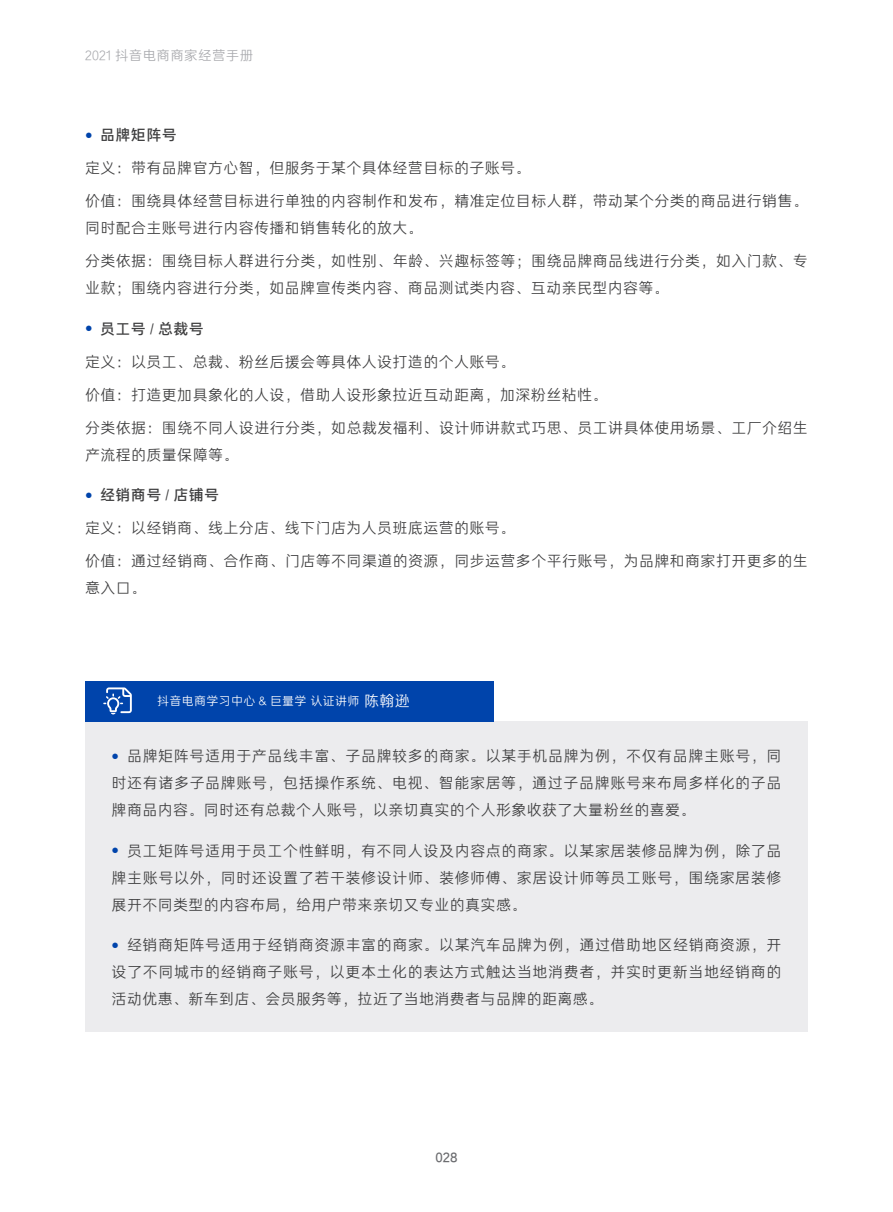
<style>
.page{position:relative;width:893px;height:1212px;background:#fff}
.page>*{position:absolute;margin:0;border:0;box-sizing:border-box;transform-origin:0 0}
.t1{font:15px/27px "FZFANGJHS GB1 0";letter-spacing:.025em;color:#3e3e3f}
.t2{font:15px "FZFANGJHS ZHONG GB1 0";letter-spacing:.025em;color:#3e3e3f}
.t3{font:13.5px "FZFANGJHS GB1 0";letter-spacing:.025em;color:#a8a9ad}
.t4{font:13.5px "FZFANGJHS CU GB1 0";color:#6c6d70}
.t5{font:12px "FZFANGJHS GB1 0";letter-spacing:.025em;color:#fff}
.s1{font-size:15px}
</style>
<div class="page">
<div style="left:85px;top:722px;width:723px;height:310px;background:#ececee"></div>
<div style="left:85px;top:681px;width:408px;height:41px;background:#0044ab"></div>
<svg style="left:103px;top:687px;width:29px;height:27px"></svg>
<p class="t3" style="left:85px;top:48px;width:170px">2021 抖音电商商家经营手册</p>
<p class="t2" style="left:85px;top:127px;width:93px"><sup>●</sup> 品牌矩阵号</p>
<p class="t1" style="left:85px;top:155px;width:447px">定义：带有品牌官方心智，但服务于某个具体经营目标的子账号。</p>
<p class="t1" style="left:85px;top:188px;width:724px">价值：围绕具体经营目标进行单独的内容制作和发布，精准定位目标人群，带动某个分类的商品进行销售。同时配合主账号进行内容传播和销售转化的放大。</p>
<p class="t1" style="left:85px;top:248px;width:724px">分类依据：围绕目标人群进行分类，如性别、年龄、兴趣标签等；围绕品牌商品线进行分类，如入门款、专业款；围绕内容进行分类，如品牌宣传类内容、商品测试类内容、互动亲民型内容等。</p>
<p class="t2" style="left:85px;top:320px;width:120px"><sup>●</sup> 员工号 / 总裁号</p>
<p class="t1" style="left:85px;top:348px;width:432px">定义：以员工、总裁、粉丝后援会等具体人设打造的个人账号。</p>
<p class="t1" style="left:85px;top:381px;width:524px">价值：打造更加具象化的人设，借助人设形象拉近互动距离，加深粉丝粘性。</p>
<p class="t1" style="left:85px;top:414px;width:724px">分类依据：围绕不同人设进行分类，如总裁发福利、设计师讲款式巧思、员工讲具体使用场景、工厂介绍生产流程的质量保障等。</p>
<p class="t2" style="left:85px;top:487px;width:136px"><sup>●</sup> 经销商号 / 店铺号</p>
<p class="t1" style="left:85px;top:515px;width:432px">定义：以经销商、线上分店、线下门店为人员班底运营的账号。</p>
<p class="t1" style="left:85px;top:548px;width:724px">价值：通过经销商、合作商、门店等不同渠道的资源，同步运营多个平行账号，为品牌和商家打开更多的生意入口。</p>
<p class="t5" style="left:157px;top:694px;width:254px">抖音电商学习中心 &amp; 巨量学 认证讲师 <span class="s1">陈翰逊</span></p>
<p class="t1" style="left:112px;top:743px;width:671px;text-align:justify"><sup>●</sup> 品牌矩阵号适用于产品线丰富、子品牌较多的商家。以某手机品牌为例，不仅有品牌主账号，同时还有诸多子品牌账号，包括操作系统、电视、智能家居等，通过子品牌账号来布局多样化的子品牌商品内容。同时还有总裁个人账号，以亲切真实的个人形象收获了大量粉丝的喜爱。</p>
<p class="t1" style="left:112px;top:837px;width:671px;text-align:justify"><sup>●</sup> 员工矩阵号适用于员工个性鲜明，有不同人设及内容点的商家。以某家居装修品牌为例，除了品牌主账号以外，同时还设置了若干装修设计师、装修师傅、家居设计师等员工账号，围绕家居装修展开不同类型的内容布局，给用户带来亲切又专业的真实感。</p>
<p class="t1" style="left:112px;top:932px;width:671px;text-align:justify"><sup>●</sup> 经销商矩阵号适用于经销商资源丰富的商家。以某汽车品牌为例，通过借助地区经销商资源，开设了不同城市的经销商子账号，以更本土化的表达方式触达当地消费者，并实时更新当地经销商的活动优惠、新车到店、会员服务等，拉近了当地消费者与品牌的距离感。</p>
<p class="t4" style="left:435px;top:1150px;width:23px">028</p>
</div>
